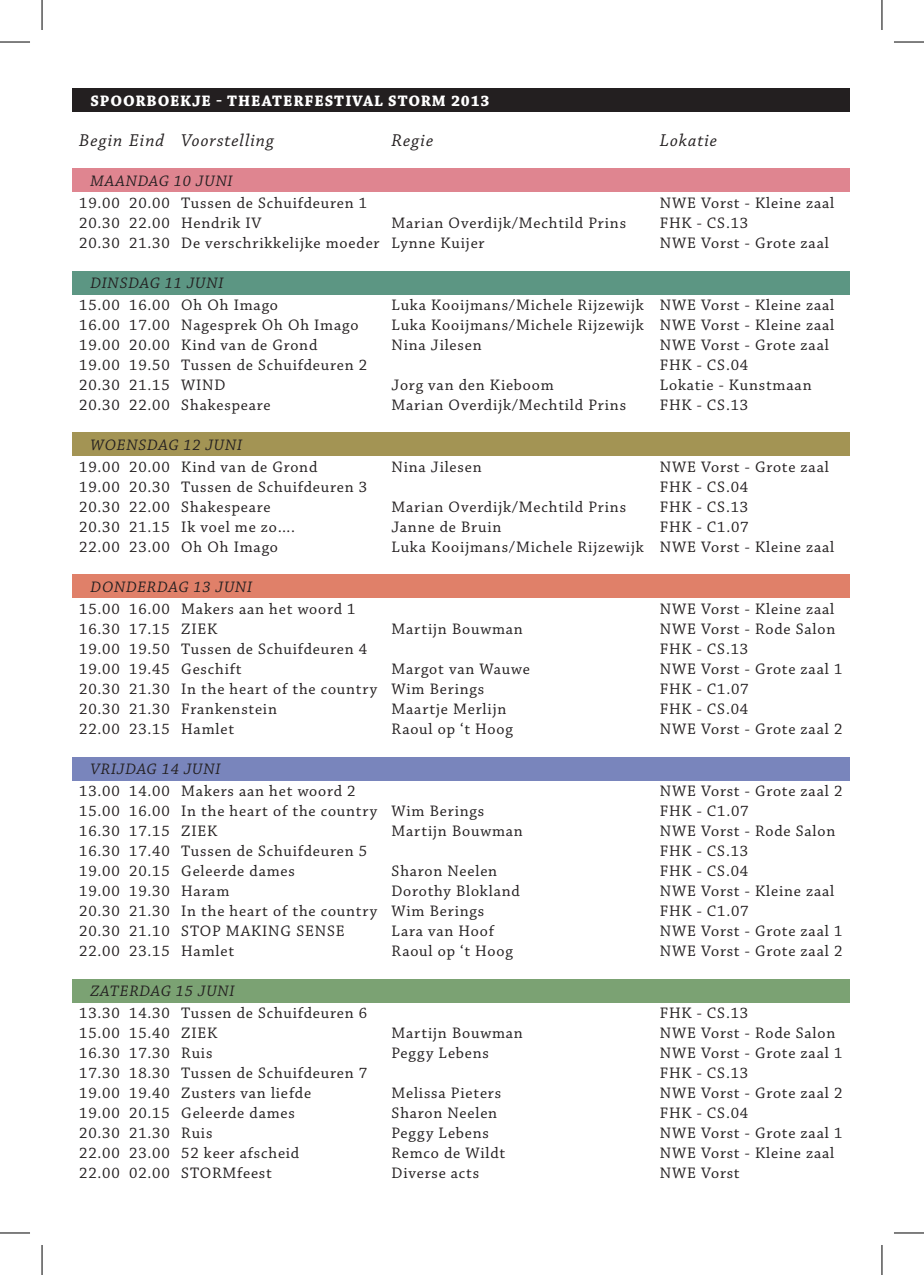
<style>
.page{position:relative;width:924px;height:1275px;background:#fff}
.page>*{position:absolute;margin:0;border:0;box-sizing:border-box;transform-origin:0 0}
.Plat{font:italic 18px "Chaparral Pro";letter-spacing:.05em;color:#231f20}
.Plat-2{font:16px "Chaparral Pro";letter-spacing:.05em;color:#231f20}
.schuin{font:italic 16px "Chaparral Pro";letter-spacing:.05em;color:#231f20}
.bold{font:700 16px "Chaparral Pro";letter-spacing:.05em;color:#fff}
</style>
<div class="page">
<div style="left:72px;top:169px;width:777px;height:23px;background:#df8590"></div>
<div style="left:72px;top:88px;width:777px;height:23px;background:#231f20"></div>
<div style="left:72px;top:271px;width:777px;height:23px;background:#5c9683"></div>
<div style="left:72px;top:432px;width:777px;height:23px;background:#a39454"></div>
<div style="left:72px;top:574px;width:777px;height:23px;background:#e08069"></div>
<div style="left:72px;top:757px;width:777px;height:23px;background:#7985bc"></div>
<div style="left:72px;top:979px;width:777px;height:23px;background:#7ba273"></div>
<hr style="left:0;top:42px;width:30px;height:1px;background:#000">
<hr style="left:893px;top:42px;width:30px;height:1px;background:#000">
<hr style="left:0;top:1232px;width:30px;height:1px;background:#000">
<hr style="left:893px;top:1232px;width:30px;height:1px;background:#000">
<hr style="left:42px;top:0;width:1px;height:30px;background:#000">
<hr style="left:42px;top:1245px;width:1px;height:30px;background:#000">
<hr style="left:881px;top:0;width:1px;height:30px;background:#000">
<hr style="left:881px;top:1245px;width:1px;height:30px;background:#000">
<p class="bold" style="left:90px;top:91px;width:400px">SPOORBOEKJE - THEATERFESTIVAL STORM 2013</p>
<p class="Plat" style="left:79px;top:130px;width:196px">Begin Eind Voorstelling</p>
<p class="Plat" style="left:391px;top:130px;width:43px">Regie</p>
<p class="Plat" style="left:659px;top:130px;width:59px">Lokatie</p>
<p class="schuin" style="left:90px;top:172px;width:143px">MAANDAG 10 JUNI</p>
<p class="Plat-2" style="left:79px;top:194px;width:289px">19.00 20.00 Tussen de Schuifdeuren 1</p>
<p class="Plat-2" style="left:659px;top:194px;width:176px">NWE Vorst - Kleine zaal</p>
<p class="Plat-2" style="left:79px;top:214px;width:184px">20.30 22.00 Hendrik IV</p>
<p class="Plat-2" style="left:391px;top:214px;width:236px">Marian Overdijk/Mechtild Prins</p>
<p class="Plat-2" style="left:659px;top:214px;width:90px">FHK - CS.13</p>
<p class="Plat-2" style="left:79px;top:234px;width:407px">20.30 21.30 De verschrikkelijke moeder Lynne Kuijer</p>
<p class="Plat-2" style="left:659px;top:234px;width:171px">NWE Vorst - Grote zaal</p>
<p class="schuin" style="left:90px;top:274px;width:134px">DINSDAG 11 JUNI</p>
<p class="Plat-2" style="left:79px;top:296px;width:200px">15.00 16.00 Oh Oh Imago</p>
<p class="Plat-2" style="left:391px;top:296px;width:444px">Luka Kooijmans/Michele Rijzewijk NWE Vorst - Kleine zaal</p>
<p class="Plat-2" style="left:79px;top:316px;width:281px">16.00 17.00 Nagesprek Oh Oh Imago</p>
<p class="Plat-2" style="left:391px;top:316px;width:444px">Luka Kooijmans/Michele Rijzewijk NWE Vorst - Kleine zaal</p>
<p class="Plat-2" style="left:79px;top:336px;width:239px">19.00 20.00 Kind van de Grond</p>
<p class="Plat-2" style="left:391px;top:336px;width:92px">Nina Jilesen</p>
<p class="Plat-2" style="left:659px;top:336px;width:171px">NWE Vorst - Grote zaal</p>
<p class="Plat-2" style="left:79px;top:356px;width:289px">19.00 19.50 Tussen de Schuifdeuren 2</p>
<p class="Plat-2" style="left:659px;top:356px;width:90px">FHK - CS.04</p>
<p class="Plat-2" style="left:79px;top:376px;width:148px">20.30 21.15 WIND</p>
<p class="Plat-2" style="left:391px;top:376px;width:164px">Jorg van den Kieboom</p>
<p class="Plat-2" style="left:659px;top:376px;width:153px">Lokatie - Kunstmaan</p>
<p class="Plat-2" style="left:79px;top:396px;width:193px">20.30 22.00 Shakespeare</p>
<p class="Plat-2" style="left:391px;top:396px;width:236px">Marian Overdijk/Mechtild Prins</p>
<p class="Plat-2" style="left:659px;top:396px;width:90px">FHK - CS.13</p>
<p class="schuin" style="left:90px;top:436px;width:153px">WOENSDAG 12 JUNI</p>
<p class="Plat-2" style="left:79px;top:458px;width:239px">19.00 20.00 Kind van de Grond</p>
<p class="Plat-2" style="left:391px;top:458px;width:92px">Nina Jilesen</p>
<p class="Plat-2" style="left:659px;top:458px;width:171px">NWE Vorst - Grote zaal</p>
<p class="Plat-2" style="left:79px;top:478px;width:289px">19.00 20.30 Tussen de Schuifdeuren 3</p>
<p class="Plat-2" style="left:659px;top:478px;width:90px">FHK - CS.04</p>
<p class="Plat-2" style="left:79px;top:498px;width:193px">20.30 22.00 Shakespeare</p>
<p class="Plat-2" style="left:391px;top:498px;width:236px">Marian Overdijk/Mechtild Prins</p>
<p class="Plat-2" style="left:659px;top:498px;width:90px">FHK - CS.13</p>
<p class="Plat-2" style="left:79px;top:518px;width:217px">20.30 21.15 Ik voel me zo….</p>
<p class="Plat-2" style="left:391px;top:518px;width:111px">Janne de Bruin</p>
<p class="Plat-2" style="left:659px;top:518px;width:90px">FHK - C1.07</p>
<p class="Plat-2" style="left:79px;top:538px;width:200px">22.00 23.00 Oh Oh Imago</p>
<p class="Plat-2" style="left:391px;top:538px;width:444px">Luka Kooijmans/Michele Rijzewijk NWE Vorst - Kleine zaal</p>
<p class="schuin" style="left:90px;top:578px;width:163px">DONDERDAG 13 JUNI</p>
<p class="Plat-2" style="left:79px;top:600px;width:278px">15.00 16.00 Makers aan het woord 1</p>
<p class="Plat-2" style="left:659px;top:600px;width:176px">NWE Vorst - Kleine zaal</p>
<p class="Plat-2" style="left:79px;top:620px;width:139px">16.30 17.15 ZIEK</p>
<p class="Plat-2" style="left:391px;top:620px;width:133px">Martijn Bouwman</p>
<p class="Plat-2" style="left:659px;top:620px;width:177px">NWE Vorst - Rode Salon</p>
<p class="Plat-2" style="left:79px;top:640px;width:289px">19.00 19.50 Tussen de Schuifdeuren 4</p>
<p class="Plat-2" style="left:659px;top:640px;width:90px">FHK - CS.13</p>
<p class="Plat-2" style="left:79px;top:660px;width:164px">19.00 19.45 Geschift</p>
<p class="Plat-2" style="left:391px;top:660px;width:140px">Margot van Wauwe</p>
<p class="Plat-2" style="left:659px;top:660px;width:184px">NWE Vorst - Grote zaal 1</p>
<p class="Plat-2" style="left:79px;top:680px;width:406px">20.30 21.30 In the heart of the country Wim Berings</p>
<p class="Plat-2" style="left:659px;top:680px;width:90px">FHK - C1.07</p>
<p class="Plat-2" style="left:79px;top:700px;width:199px">20.30 21.30 Frankenstein</p>
<p class="Plat-2" style="left:391px;top:700px;width:116px">Maartje Merlijn</p>
<p class="Plat-2" style="left:659px;top:700px;width:90px">FHK - CS.04</p>
<p class="Plat-2" style="left:79px;top:720px;width:156px">22.00 23.15 Hamlet</p>
<p class="Plat-2" style="left:391px;top:720px;width:123px">Raoul op ‘t Hoog</p>
<p class="Plat-2" style="left:659px;top:720px;width:184px">NWE Vorst - Grote zaal 2</p>
<p class="schuin" style="left:90px;top:760px;width:131px">VRIJDAG 14 JUNI</p>
<p class="Plat-2" style="left:79px;top:782px;width:278px">13.00 14.00 Makers aan het woord 2</p>
<p class="Plat-2" style="left:659px;top:782px;width:184px">NWE Vorst - Grote zaal 2</p>
<p class="Plat-2" style="left:79px;top:802px;width:406px">15.00 16.00 In the heart of the country Wim Berings</p>
<p class="Plat-2" style="left:659px;top:802px;width:90px">FHK - C1.07</p>
<p class="Plat-2" style="left:79px;top:822px;width:139px">16.30 17.15 ZIEK</p>
<p class="Plat-2" style="left:391px;top:822px;width:133px">Martijn Bouwman</p>
<p class="Plat-2" style="left:659px;top:822px;width:177px">NWE Vorst - Rode Salon</p>
<p class="Plat-2" style="left:79px;top:842px;width:289px">16.30 17.40 Tussen de Schuifdeuren 5</p>
<p class="Plat-2" style="left:659px;top:842px;width:90px">FHK - CS.13</p>
<p class="Plat-2" style="left:79px;top:862px;width:217px">19.00 20.15 Geleerde dames</p>
<p class="Plat-2" style="left:391px;top:862px;width:107px">Sharon Neelen</p>
<p class="Plat-2" style="left:659px;top:862px;width:90px">FHK - CS.04</p>
<p class="Plat-2" style="left:79px;top:882px;width:152px">19.00 19.30 Haram</p>
<p class="Plat-2" style="left:391px;top:882px;width:130px">Dorothy Blokland</p>
<p class="Plat-2" style="left:659px;top:882px;width:176px">NWE Vorst - Kleine zaal</p>
<p class="Plat-2" style="left:79px;top:902px;width:406px">20.30 21.30 In the heart of the country Wim Berings</p>
<p class="Plat-2" style="left:659px;top:902px;width:90px">FHK - C1.07</p>
<p class="Plat-2" style="left:79px;top:922px;width:267px">20.30 21.10 STOP MAKING SENSE</p>
<p class="Plat-2" style="left:391px;top:922px;width:104px">Lara van Hoof</p>
<p class="Plat-2" style="left:659px;top:922px;width:184px">NWE Vorst - Grote zaal 1</p>
<p class="Plat-2" style="left:79px;top:942px;width:156px">22.00 23.15 Hamlet</p>
<p class="Plat-2" style="left:391px;top:942px;width:123px">Raoul op ‘t Hoog</p>
<p class="Plat-2" style="left:659px;top:942px;width:184px">NWE Vorst - Grote zaal 2</p>
<p class="schuin" style="left:90px;top:982px;width:145px">ZATERDAG 15 JUNI</p>
<p class="Plat-2" style="left:79px;top:1004px;width:289px">13.30 14.30 Tussen de Schuifdeuren 6</p>
<p class="Plat-2" style="left:659px;top:1004px;width:90px">FHK - CS.13</p>
<p class="Plat-2" style="left:79px;top:1024px;width:139px">15.00 15.40 ZIEK</p>
<p class="Plat-2" style="left:391px;top:1024px;width:133px">Martijn Bouwman</p>
<p class="Plat-2" style="left:659px;top:1024px;width:177px">NWE Vorst - Rode Salon</p>
<p class="Plat-2" style="left:79px;top:1044px;width:135px">16.30 17.30 Ruis</p>
<p class="Plat-2" style="left:391px;top:1044px;width:99px">Peggy Lebens</p>
<p class="Plat-2" style="left:659px;top:1044px;width:184px">NWE Vorst - Grote zaal 1</p>
<p class="Plat-2" style="left:79px;top:1064px;width:289px">17.30 18.30 Tussen de Schuifdeuren 7</p>
<p class="Plat-2" style="left:659px;top:1064px;width:90px">FHK - CS.13</p>
<p class="Plat-2" style="left:79px;top:1084px;width:233px">19.00 19.40 Zusters van liefde</p>
<p class="Plat-2" style="left:391px;top:1084px;width:111px">Melissa Pieters</p>
<p class="Plat-2" style="left:659px;top:1084px;width:184px">NWE Vorst - Grote zaal 2</p>
<p class="Plat-2" style="left:79px;top:1104px;width:217px">19.00 20.15 Geleerde dames</p>
<p class="Plat-2" style="left:391px;top:1104px;width:107px">Sharon Neelen</p>
<p class="Plat-2" style="left:659px;top:1104px;width:90px">FHK - CS.04</p>
<p class="Plat-2" style="left:79px;top:1124px;width:135px">20.30 21.30 Ruis</p>
<p class="Plat-2" style="left:391px;top:1124px;width:99px">Peggy Lebens</p>
<p class="Plat-2" style="left:659px;top:1124px;width:184px">NWE Vorst - Grote zaal 1</p>
<p class="Plat-2" style="left:79px;top:1144px;width:221px">22.00 23.00 52 keer afscheid</p>
<p class="Plat-2" style="left:391px;top:1144px;width:115px">Remco de Wildt</p>
<p class="Plat-2" style="left:659px;top:1144px;width:176px">NWE Vorst - Kleine zaal</p>
<p class="Plat-2" style="left:79px;top:1164px;width:194px">22.00 02.00 STORMfeest</p>
<p class="Plat-2" style="left:391px;top:1164px;width:89px">Diverse acts</p>
<p class="Plat-2" style="left:659px;top:1164px;width:81px">NWE Vorst</p>
</div>
